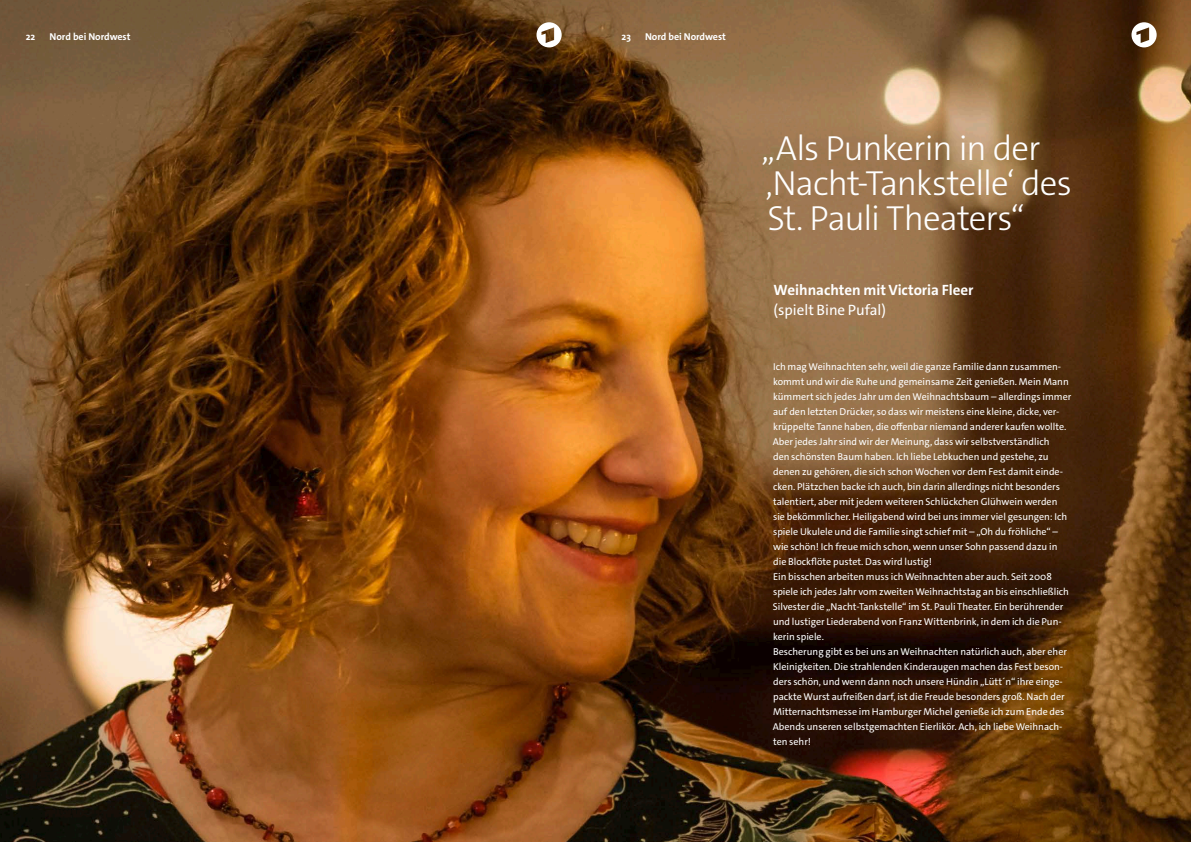
<style>
.page{position:relative;width:1191px;height:842px;background:#fff}
.page>*{position:absolute;margin:0;border:0;box-sizing:border-box;transform-origin:0 0}
.t1{font:300 35px/35px "The Sans C5";letter-spacing:-.03em;color:#fff}
.t2{font:700 15px "The Sans C5";color:#fff}
.t3{font:15px "The Sans C5";color:#fff}
.t4{font:10px/15px "The Sans C5";color:#fff}
.t5{font:700 10px "The Sans C5";letter-spacing:-.005em;color:#fff}
</style>
<div class="page">
<img style="left:0;top:0;width:1191px;height:842px">
<svg style="left:536px;top:22px;width:25px;height:25px"></svg>
<svg style="left:1131px;top:22px;width:25px;height:25px"></svg>
<p class="t5" style="left:26px;top:30px;width:11px">22</p>
<p class="t5" style="left:50px;top:30px;width:82px">Nord bei Nordwest</p>
<p class="t5" style="left:621px;top:30px;width:11px">23</p>
<p class="t5" style="left:645px;top:30px;width:82px">Nord bei Nordwest</p>
<h1 class="t1" style="left:761px;top:131px;width:312px">„Als Punkerin in der ‚Nacht-Tankstelle‘ des<br>St. Pauli Theaters“</h1>
<h2 class="t2" style="left:773px;top:280px;width:201px">Weihnachten mit Victoria Fleer</h2>
<h2 class="t3" style="left:773px;top:300px;width:114px">(spielt Bine Pufal)</h2>
<p class="t4" style="left:772px;top:359px;width:300px">Ich mag Weihnachten sehr, weil die ganze Familie dann zusammen&shy;kommt und wir die Ruhe und gemeinsame Zeit genießen. Mein Mann kümmert sich jedes Jahr um den Weihnachtsbaum – allerdings immer auf den letzten Drücker, so dass wir meistens eine kleine, dicke, ver&shy;krüppelte Tanne haben, die offenbar niemand anderer kaufen wollte.<br>Aber jedes Jahr sind wir der Meinung, dass wir selbstverständlich<br>den schönsten Baum haben. Ich liebe Lebkuchen und gestehe, zu denen zu gehören, die sich schon Wochen vor dem Fest damit einde&shy;cken. Plätzchen backe ich auch, bin darin allerdings nicht besonders talentiert, aber mit jedem weiteren Schlückchen Glühwein werden sie bekömmlicher. Heiligabend wird bei uns immer viel gesungen: Ich spiele Ukulele und die Familie singt schief mit – „Oh du fröhliche“ – wie schön! Ich freue mich schon, wenn unser Sohn passend dazu in die Blockflöte pustet. Das wird lustig!<br>Ein bisschen arbeiten muss ich Weihnachten aber auch. Seit 2008 spiele ich jedes Jahr vom zweiten Weihnachtstag an bis einschließlich Silvester die „Nacht-Tankstelle“ im St. Pauli Theater. Ein berührender und lustiger Liederabend von Franz Wittenbrink, in dem ich die Pun&shy;kerin spiele.<br>Bescherung gibt es bei uns an Weihnachten natürlich auch, aber eher Kleinigkeiten. Die strahlenden Kinderaugen machen das Fest beson&shy;ders schön, und wenn dann noch unsere Hündin „Lütt´n“ ihre einge&shy;packte Wurst aufreißen darf, ist die Freude besonders groß. Nach der Mitternachtsmesse im Hamburger Michel genieße ich zum Ende des Abends unseren selbstgemachten Eierlikör. Ach, ich liebe Weihnach&shy;ten sehr!</p>
</div>
